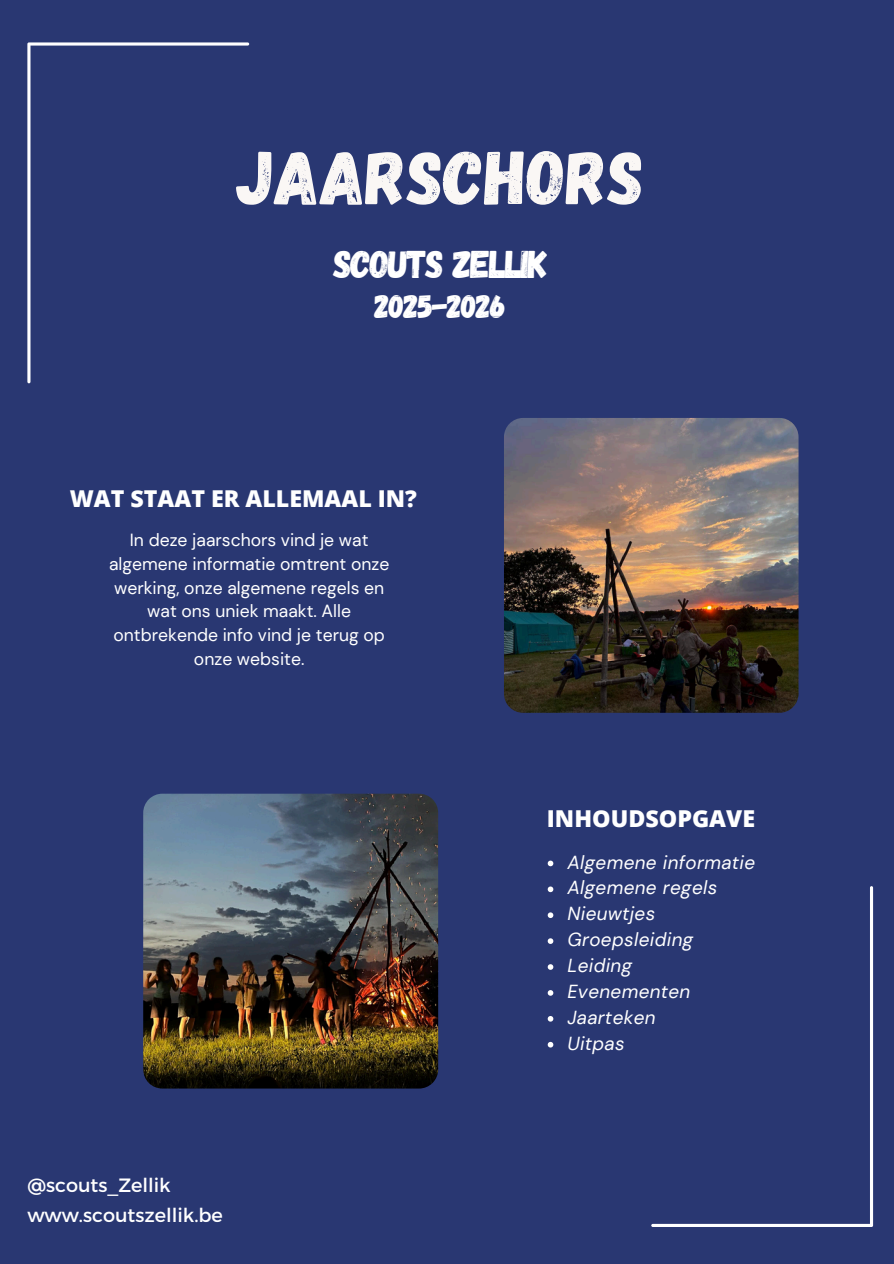
<style>
.page{position:relative;width:894px;height:1264px;background:#fff}
.page>*{position:absolute;margin:0;border:0;box-sizing:border-box;transform-origin:0 0}
.t1{font:75.9px "Gagalin";color:#faf7f5}
.t2{font:38.55px "Gagalin";letter-spacing:-.04em;color:#fff}
.t3{font:32.55px "Gagalin";letter-spacing:-.04em;color:#fff}
.t4{font:800 23.25px "Open Sans";color:#fff}
.t5{font:19.2px "Montserrat";color:#fff}
.t6{font:italic 18.9px/26px "DM Sans";letter-spacing:.02em;color:#fff}
.t7{font:17.55px/23.7px "DM Sans";color:#fff;text-align:center}
</style>
<div class="page">
<div style="left:0;top:0;width:893px;height:1263px;background:#293772"></div>
<svg style="left:27px;top:42px;width:222px;height:341px"></svg>
<svg style="left:547px;top:860px;width:6px;height:6px"></svg>
<svg style="left:547px;top:886px;width:6px;height:6px"></svg>
<svg style="left:547px;top:912px;width:6px;height:6px"></svg>
<svg style="left:547px;top:938px;width:6px;height:5px"></svg>
<svg style="left:547px;top:964px;width:6px;height:5px"></svg>
<svg style="left:547px;top:990px;width:6px;height:5px"></svg>
<svg style="left:547px;top:1016px;width:6px;height:5px"></svg>
<svg style="left:547px;top:1041px;width:6px;height:6px"></svg>
<svg style="left:651px;top:886px;width:221px;height:340px"></svg>
<img style="left:143px;top:793px;width:295px;height:295px">
<img style="left:504px;top:418px;width:294px;height:294px">
<h1 class="t1" style="left:237px;top:128px;width:409px">JAARSCHORS</h1>
<h2 class="t2" style="left:333px;top:239px;width:216px">SCOUTS ZELLIK</h2>
<h3 class="t3" style="left:374px;top:286px;width:133px">2025-2026</h3>
<h3 class="t4" style="left:70px;top:481px;width:348px">WAT STAAT ER ALLEMAAL IN?</h3>
<p class="t7" style="left:109px;top:528px;width:282px">In deze jaarschors vind je wat algemene informatie omtrent onze werking, onze algemene regels en wat ons uniek maakt. Alle ontbrekende info vind je terug op onze website.</p>
<p class="t5" style="left:27px;top:1172px;width:145px">@scouts_Zellik</p>
<p class="t5" style="left:27px;top:1202px;width:197px">www.scoutszellik.be</p>
<h3 class="t4" style="left:546px;top:802px;width:210px">INHOUDSOPGAVE</h3>
<p class="t6" style="left:567px;top:849px;width:189px">Algemene informatie<br>Algemene regels<br>Nieuwtjes<br>Groepsleiding<br>Leiding<br>Evenementen<br>Jaarteken<br>Uitpas</p>
</div>
